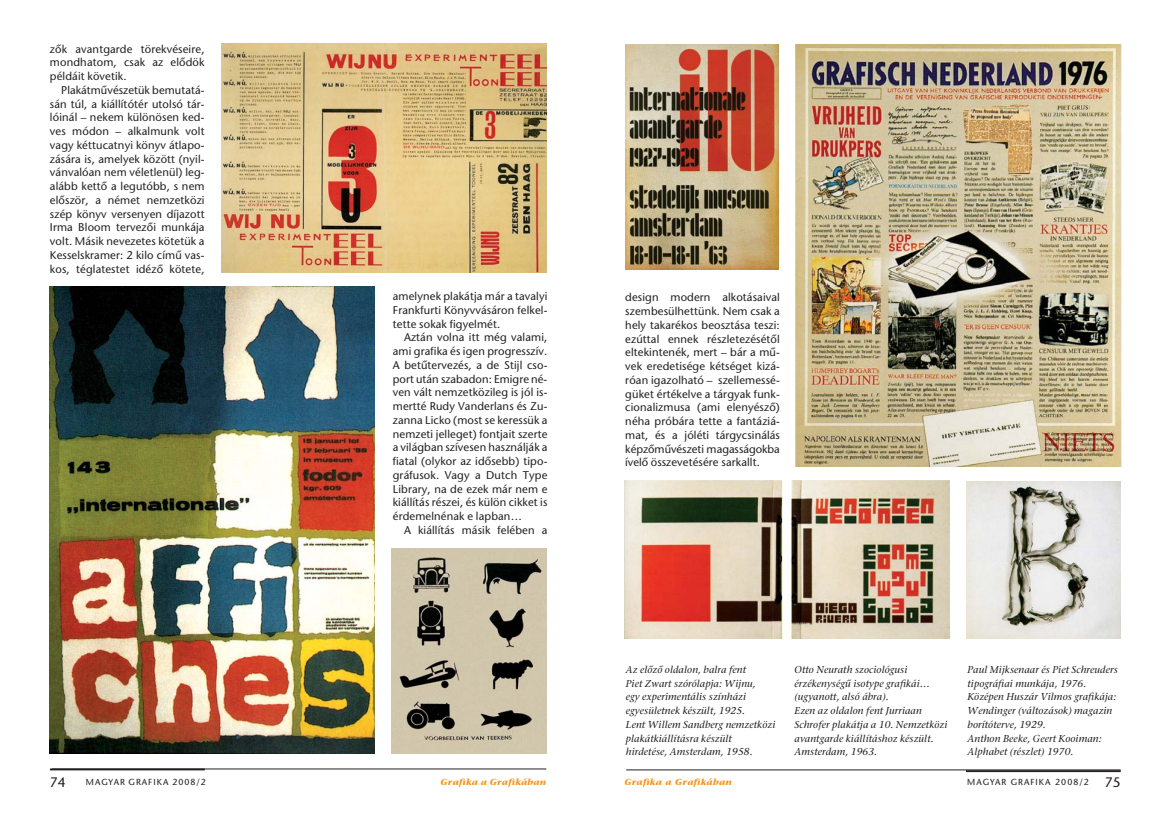
<style>
.page{position:relative;width:1170px;height:833px;background:#fff}
.page>*{position:absolute;margin:0;border:0;box-sizing:border-box;transform-origin:0 0}
.t1{font:13.75px "Stone Sans H";color:#231f20}
.t2{font:11.25px/13.8px "Stone Sans H";letter-spacing:.01em;color:#231f20;text-align:justify}
.t3{font:10px/13.8px "Stone Serif Italic H";letter-spacing:.01em;color:#231f20}
.t4{font:8.75px "Stone Sans H";letter-spacing:.115em;color:#231f20}
.t5{font:8.75px "Stone Serif Bold Italic H";letter-spacing:.03em;color:#f7931d}
.s1{font-size:13.75px}
</style>
<div class="page">
<img style="left:49px;top:43px;width:498px;height:728px">
<img style="left:624px;top:44px;width:498px;height:729px">
<p class="t2" style="left:50px;top:42px;width:156px">zôk avantgarde törekvéseire, mondhatom, csak az elôdök példáit követik.</p>
<p class="t2" style="left:50px;top:84px;width:156px;text-indent:11px">Plakátmûvészetük bemutatá&shy;sán túl, a kiállítótér utolsó tár&shy;lóinál – nekem különösen ked&shy;ves módon – alkalmunk volt vagy kéttucatnyi könyv átlapo&shy;zására is, amelyek között (nyil&shy;vánvalóan nem véletlenül) leg&shy;alább kettô a legutóbb, s nem elôször, a német nemzetközi szép könyv versenyen díjazott Irma Bloom tervezôi munkája volt. Másik nevezetes kötetük a Kesselskramer: 2 kilo címû vas&shy;kos, téglatestet idézô kötete,</p>
<p class="t2" style="left:393px;top:290px;width:156px">amelynek plakátja már a tavalyi Frankfurti Könyvvásáron felkel&shy;tette sokak figyelmét.</p>
<p class="t2" style="left:393px;top:331px;width:156px;text-indent:11px">Aztán volna itt még valami, ami grafika és igen progresszív.<br>A betûtervezés, a de Stijl cso&shy;port után szabadon: Emigre né&shy;ven vált nemzetközileg is jól is&shy;mertté Rudy Vanderlans és Zu&shy;zanna Licko (most se keressük a nemzeti jelleget) fontjait szerte a világban szívesen használják a fiatal (olykor az idôsebb) tipo&shy;gráfusok. Vagy a Dutch Type Library, na de ezek már nem e kiállítás részei, és külön cikket is érdemelnénak e lapban…</p>
<p class="t2" style="left:404px;top:523px;width:145px">A kiállítás másik felében a</p>
<p class="t1" style="left:50px;top:775px;width:17px">74</p>
<p class="t4" style="left:86px;top:777px;width:121px">MAGYAR GRAFIKA 2008/2</p>
<p class="t5" style="left:440px;top:777px;width:107px">Grafika a Grafikában</p>
<p class="t2" style="left:625px;top:291px;width:156px">design modern alkotásaival szembesülhettünk. Nem csak a hely takarékos beosztása teszi: ezúttal ennek részletezésétôl eltekintenék, mert – bár a mû&shy;vek eredetisége kétséget kizá&shy;róan igazolható – szellemessé&shy;güket értékelve a tárgyak funk&shy;cionalizmusa (ami elenyészô) néha próbára tette a fantáziá&shy;mat, és a jóléti tárgycsinálás képzômûvészeti magasságokba ívelô összevetésére sarkallt.</p>
<p class="t3" style="left:625px;top:663px;width:151px">Az elôzô oldalon, balra fent<br>Piet Zwart szórólapja: Wijnu,<br>egy experimentális színházi egyesületnek készült, 1925.<br>Lent Willem Sandberg nemzetközi plakátkiállításra készült hirdetése, Amsterdam, 1958.</p>
<p class="t3" style="left:794px;top:663px;width:154px">Otto Neurath szociológusi érzékenységû isotype grafikái… (ugyanott, alsó ábra).<br>Ezen az oldalon fent Jurriaan<br>Schrofer plakátja a 10. Nemzetközi avantgarde kiállításhoz készült.<br>Amsterdam, 1963.</p>
<p class="t3" style="left:967px;top:663px;width:152px">Paul Mijksenaar és Piet Schreuders tipográfiai munkája, 1976.<br>Középen Huszár Vilmos grafikája:<br>Wendinger (változások) magazin borítóterve, 1929.<br>Anthon Beeke, Geert Kooiman:<br>Alphabet (részlet) 1970.</p>
<p class="t5" style="left:624px;top:777px;width:109px">Grafika a Grafikában</p>
<p class="t4" style="left:967px;top:777px;width:155px">MAGYAR GRAFIKA 2008/2 <span class="s1">75</span></p>
</div>
